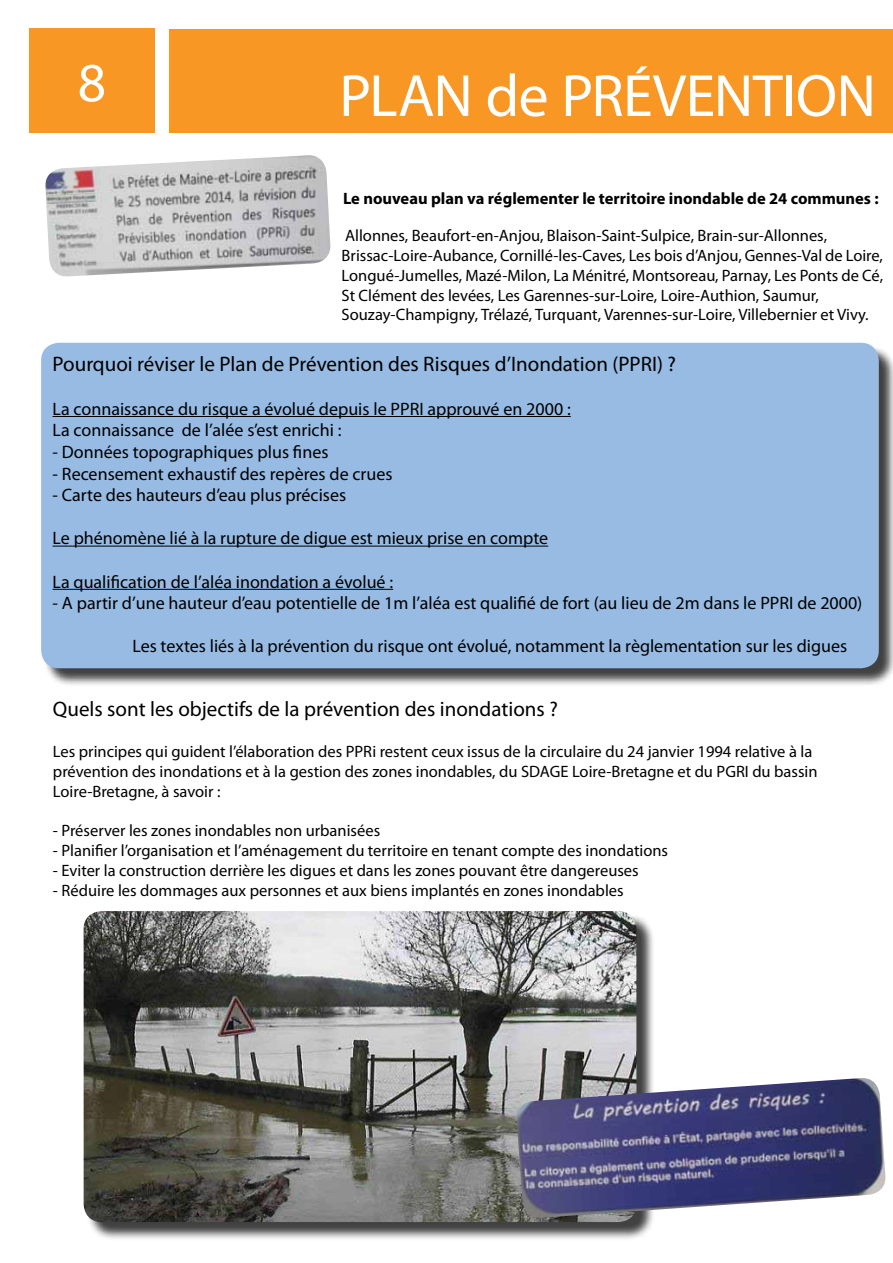
<style>
.page{position:relative;width:893px;height:1263px;background:#fff}
.page>*{position:absolute;margin:0;border:0;box-sizing:border-box;transform-origin:0 0}
.t1{font:60px "Myriad Pro";letter-spacing:-.01em;color:#fff}
.t2{font:55.5px "Myriad Pro";color:#fff}
.t3{font:21px "Myriad Pro";color:#000}
.t4{font:18px/21.6px "Myriad Pro";color:#000}
.t5{font:16.5px/19.8px "Myriad Pro";color:#000}
.t6{font:700 16.5px "Myriad Pro";color:#000}
</style>
<div class="page">
<div style="left:29px;top:28px;width:125px;height:105px;background:#f89723"></div>
<div style="left:170px;top:29px;width:723px;height:103px;background:#f89723"></div>
<div style="left:43px;top:345px;width:850px;height:342px;background:#000;opacity:.75"></div>
<div style="left:41px;top:343px;width:838px;height:325px;background:#97bbe3;border-radius:18px"></div>
<img style="left:45px;top:155px;width:286px;height:122px">
<hr style="left:53px;top:416px;width:518px;height:1px;background:#000">
<hr style="left:53px;top:546px;width:495px;height:1px;background:#000">
<hr style="left:53px;top:589px;width:340px;height:1px;background:#000">
<div style="left:86px;top:913px;width:569px;height:327px;background:#000;opacity:.75"></div>
<img style="left:84px;top:911px;width:552px;height:311px">
<img style="left:515px;top:1078px;width:371px;height:141px">
<h2 class="t2" style="left:78px;top:48px;width:30px">8</h2>
<h1 class="t1" style="left:339px;top:59px;width:538px">PLAN de PRÉVENTION</h1>
<p class="t6" style="left:343px;top:188px;width:537px">Le nouveau plan va réglementer le territoire inondable de 24 communes :</p>
<p class="t5" style="left:342px;top:225px;width:543px">Allonnes, Beaufort-en-Anjou, Blaison-Saint-Sulpice, Brain-sur-Allonnes, Brissac-Loire-Aubance, Cornillé-les-Caves, Les bois d’Anjou, Gennes-Val de Loire, Longué-Jumelles, Mazé-Milon, La Ménitré, Montsoreau, Parnay, Les Ponts de Cé, St Clément des levées, Les Garennes-sur-Loire, Loire-Authion, Saumur, Souzay-Champigny, Trélazé, Turquant, Varennes-sur-Loire, Villebernier et Vivy.</p>
<p class="t3" style="left:53px;top:351px;width:625px">Pourquoi réviser le Plan de Prévention des Risques d’Inondation (PPRI) ?</p>
<p class="t4" style="left:53px;top:398px;width:520px">La connaissance du risque a évolué depuis le PPRI approuvé en 2000 :<br>La connaissance de l’alée s’est enrichi :</p>
<p class="t4" style="left:53px;top:441px;width:277px">- Données topographiques plus fines</p>
<p class="t4" style="left:53px;top:462px;width:341px">- Recensement exhaustif des repères de crues</p>
<p class="t4" style="left:53px;top:484px;width:295px">- Carte des hauteurs d’eau plus précises</p>
<p class="t4" style="left:53px;top:527px;width:497px">Le phénomène lié à la rupture de digue est mieux prise en compte</p>
<p class="t4" style="left:53px;top:570px;width:342px">La qualification de l’aléa inondation a évolué :</p>
<p class="t4" style="left:53px;top:592px;width:811px">- A partir d’une hauteur d’eau potentielle de 1m l’aléa est qualifié de fort (au lieu de 2m dans le PPRI de 2000)</p>
<p class="t4" style="left:132px;top:635px;width:716px">Les textes liés à la prévention du risque ont évolué, notamment la règlementation sur les digues</p>
<p class="t3" style="left:53px;top:696px;width:506px">Quels sont les objectifs de la prévention des inondations ?</p>
<p class="t5" style="left:53px;top:741px;width:766px">Les principes qui guident l’élaboration des PPRi restent ceux issus de la circulaire du 24 janvier 1994 relative à la prévention des inondations et à la gestion des zones inondables, du SDAGE Loire-Bretagne et du PGRI du bassin<br>Loire-Bretagne, à savoir :</p>
<p class="t5" style="left:53px;top:821px;width:329px">- Préserver les zones inondables non urbanisées</p>
<p class="t5" style="left:53px;top:840px;width:617px">- Planifier l’organisation et l’aménagement du territoire en tenant compte des inondations</p>
<p class="t5" style="left:53px;top:860px;width:587px">- Eviter la construction derrière les digues et dans les zones pouvant être dangereuses</p>
<p class="t5" style="left:53px;top:880px;width:572px">- Réduire les dommages aux personnes et aux biens implantés en zones inondables</p>
</div>
